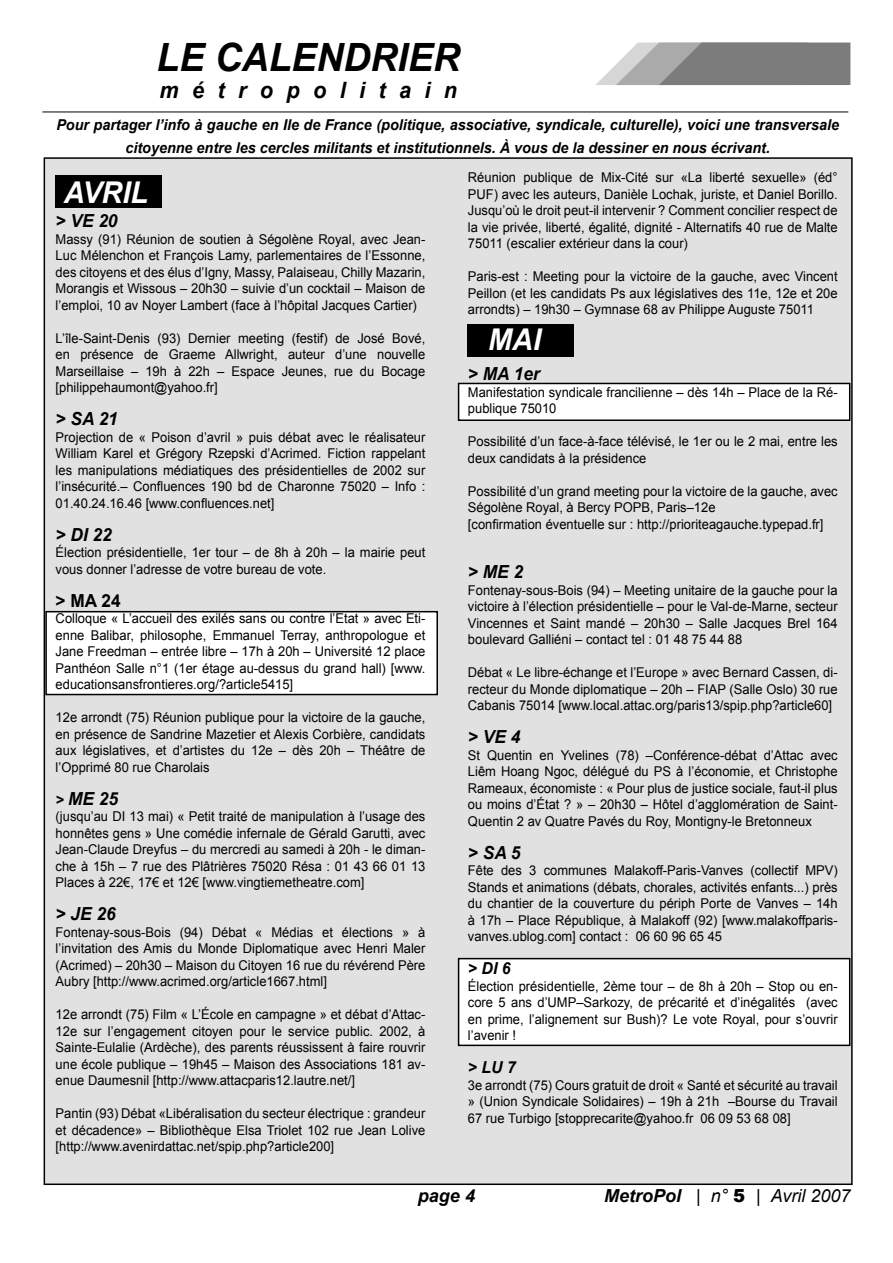
<style>
.page{position:relative;width:893px;height:1263px;background:#fff}
.page>*{position:absolute;margin:0;border:0;box-sizing:border-box;transform-origin:0 0}
.t1{font:italic 700 39px "Arial";color:#000;scale:.96 1}
._2__Titre_article{font:italic 700 30px "Arial";color:#fff;scale:.96 1}
._3__Chapo{font:italic 700 30px "Arial";color:#fff;scale:.96 1}
.t2{font:italic 700 22.5px "Arial";letter-spacing:.62em;color:#000;scale:.96 1}
._3__Chapo-2{font:italic 700 18px "Arial";color:#000;scale:.96 1}
.t3{font:italic 18px "Arial";color:#000}
._4_1_Text_intertitre_Arial{font:italic 700 18px "Arial";color:#000;scale:.96 1}
._3__Chapo-3{font:italic 700 18px "Arial";color:#000}
._3__Chapo-4{font:700 18px "Arial";color:#000;scale:.96 1}
._3__Chapo-5{font:italic 700 16.5px "Arial";color:#000;scale:.96 1}
._3__Chapo-6{font:italic 700 15px/22.5px "Arial";color:#000;text-align:center;scale:.96 1}
._3__Chapo-7{font:13.5px/16.5px "Arial";color:#000;text-align:justify;scale:.96 1}
._5__Text_Paragraph_Arial{font:13.5px/16.5px "Arial";color:#000;text-align:justify;scale:.96 1}
.s1{font-size:15px}
.s2{font-weight:700}
.s3{font-style:normal}
.s4{font-weight:900;font-style:normal}
</style>
<div class="page">
<svg style="left:596px;top:43px;width:254px;height:42px;background:#959595"></svg>
<hr style="left:43px;top:112px;width:805px;height:1px;background:#000">
<div style="left:44px;top:158px;width:808px;height:1026px;background:#e1e1e1"></div>
<div style="left:55px;top:175px;width:107px;height:33px;background:#000"></div>
<div style="left:46px;top:612px;width:391px;height:82px;background:#fff"></div>
<div style="left:45px;top:611px;width:393px;height:84px;border:2px solid #000"></div>
<div style="left:459px;top:959px;width:391px;height:86px;background:#fff"></div>
<div style="left:458px;top:958px;width:392px;height:88px;border:2px solid #000"></div>
<div style="left:459px;top:383px;width:391px;height:37px;background:#fff"></div>
<div style="left:458px;top:383px;width:392px;height:38px;border:2px solid #000"></div>
<div style="left:468px;top:324px;width:106px;height:33px;background:#000"></div>
<p class="t1" style="left:157px;top:32px;width:318px">LE CALENDRIER</p>
<p class="t2" style="left:160px;top:76px;width:311px">métropolitain</p>
<p class="_3__Chapo-6" style="left:56px;top:114px;width:817px">Pour partager l’info à gauche en Ile de France (politique, associative, syndicale, culturelle), voici une transversale citoyenne entre les cercles militants et institutionnels. À vous de la dessiner en nous écrivant.</p>
<p class="_2__Titre_article" style="left:64px;top:173px;width:89px">AVRIL</p>
<p class="_4_1_Text_intertitre_Arial" style="left:56px;top:209px;width:66px">&gt; VE 20</p>
<p class="_3__Chapo-7" style="left:56px;top:231px;width:387px">Massy (91) Réunion de soutien à Ségolène Royal, avec Jean-Luc Mélenchon et François Lamy, parlementaires de l’Essonne, des citoyens et des élus d’Igny, Massy, Palaiseau, Chilly Mazarin, Morangis et Wissous – 20h30 – suivie d’un cocktail – Maison de l’emploi, 10 av Noyer Lambert (face à l’hôpital Jacques Cartier)</p>
<p class="_3__Chapo-7" style="left:56px;top:330px;width:387px">L’île-Saint-Denis (93) Dernier meeting (festif) de José Bové, en présence de Graeme Allwright, auteur d’une nouvelle Marseillaise – 19h à 22h – Espace Jeunes, rue du Bocage [philippehaumont@yahoo.fr]</p>
<p class="_3__Chapo-2" style="left:56px;top:407px;width:66px">&gt; SA 21</p>
<p class="_3__Chapo-7" style="left:56px;top:429px;width:387px">Projection de « Poison d’avril » puis débat avec le réalisateur William Karel et Grégory Rzepski d’Acrimed. Fiction rappelant les manipulations médiatiques des présidentielles de 2002 sur l’insécurité.– Confluences 190 bd de Charonne 75020 – Info :<br>01.40.24.16.46 [www.confluences.net]</p>
<p class="_3__Chapo-2" style="left:56px;top:523px;width:60px">&gt; DI 22</p>
<p class="_3__Chapo-7" style="left:56px;top:544px;width:387px">Élection présidentielle, 1er tour – de 8h à 20h – la mairie peut vous donner l’adresse de votre bureau de vote.</p>
<p class="_3__Chapo-4" style="left:56px;top:588px;width:69px">&gt; MA 24</p>
<p class="_3__Chapo-7" style="left:56px;top:610px;width:387px">Colloque « L’accueil des exilés sans ou contre l’Etat » avec Eti&shy;enne Balibar, philosophe, Emmanuel Terray, anthropologue et Jane Freedman – entrée libre – 17h à 20h – Université 12 place Panthéon Salle n°1 (1er étage au-dessus du grand hall) [www. educationsansfrontieres.org/?article5415]</p>
<p class="_3__Chapo-7" style="left:56px;top:709px;width:387px">12e arrondt (75) Réunion publique pour la victoire de la gauche, en présence de Sandrine Mazetier et Alexis Corbière, candidats aux législatives, et d’artistes du 12e – dès 20h – Théâtre de l’Opprimé 80 rue Charolais</p>
<p class="_3__Chapo-2" style="left:56px;top:787px;width:66px"><span class="s1">&gt;</span> ME 25</p>
<p class="_5__Text_Paragraph_Arial" style="left:56px;top:808px;width:387px">(jusqu’au DI 13 mai) « Petit traité de manipulation à l’usage des honnêtes gens » Une comédie infernale de Gérald Garutti, avec Jean-Claude Dreyfus – du mercredi au samedi à 20h - le diman&shy;che à 15h – 7 rue des Plâtrières 75020 Résa : 01 43 66 01 13<br>Places à 22€, 17€ et 12€ [www.vingtiemetheatre.com]</p>
<p class="_3__Chapo-2" style="left:56px;top:902px;width:64px">&gt; JE 26</p>
<p class="_5__Text_Paragraph_Arial" style="left:56px;top:924px;width:387px">Fontenay-sous-Bois (94) Débat « Médias et élections » à l’invitation des Amis du Monde Diplomatique avec Henri Maler (Acrimed) – 20h30 – Maison du Citoyen 16 rue du révérend Père Aubry [http://www.acrimed.org/article1667.html]</p>
<p class="_3__Chapo-7" style="left:56px;top:1006px;width:387px">12e arrondt (75) Film « L’École en campagne » et débat d’Attac-12e sur l’engagement citoyen pour le service public. 2002, à Sainte-Eulalie (Ardèche), des parents réussissent à faire rouvrir une école publique – 19h45 – Maison des Associations 181 av&shy;enue Daumesnil [http://www.attacparis12.lautre.net/]</p>
<p class="_3__Chapo-7" style="left:56px;top:1105px;width:387px">Pantin (93) Débat «Libéralisation du secteur électrique : grandeur et décadence» – Bibliothèque Elsa Triolet 102 rue Jean Lolive [http://www.avenirdattac.net/spip.php?article200]</p>
<p class="_3__Chapo-7" style="left:468px;top:169px;width:387px">Réunion publique de Mix-Cité sur «La liberté sexuelle» (éd° PUF) avec les auteurs, Danièle Lochak, juriste, et Daniel Borillo.<br>Jusqu’où le droit peut-il intervenir ? Comment concilier respect de la vie privée, liberté, égalité, dignité - Alternatifs 40 rue de Malte 75011 (escalier extérieur dans la cour)</p>
<p class="_3__Chapo-7" style="left:468px;top:268px;width:387px">Paris-est : Meeting pour la victoire de la gauche, avec Vincent Peillon (et les candidats Ps aux législatives des 11e, 12e et 20e arrondts) – 19h30 – Gymnase 68 av Philippe Auguste 75011</p>
<p class="_3__Chapo" style="left:488px;top:320px;width:56px">MAI</p>
<p class="_3__Chapo-2" style="left:468px;top:362px;width:76px">&gt; MA 1er</p>
<p class="_3__Chapo-7" style="left:468px;top:384px;width:387px">Manifestation syndicale francilienne – dès 14h – Place de la Ré&shy;publique 75010</p>
<p class="_3__Chapo-7" style="left:468px;top:433px;width:387px">Possibilité d’un face-à-face télévisé, le 1er ou le 2 mai, entre les deux candidats à la présidence</p>
<p class="_3__Chapo-7" style="left:468px;top:483px;width:387px">Possibilité d’un grand meeting pour la victoire de la gauche, avec<br>Ségolène Royal, à Bercy POPB, Paris–12e</p>
<p class="_3__Chapo-7" style="left:468px;top:516px;width:372px">[confirmation éventuelle sur : http://prioriteagauche.typepad.fr]</p>
<p class="_3__Chapo-2" style="left:468px;top:560px;width:59px">&gt; ME 2</p>
<p class="_3__Chapo-7" style="left:468px;top:582px;width:387px">Fontenay-sous-Bois (94) – Meeting unitaire de la gauche pour la victoire à l’élection présidentielle – pour le Val-de-Marne, secteur Vincennes et Saint mandé – 20h30 – Salle Jacques Brel 164 boulevard Galliéni – contact tel : 01 48 75 44 88</p>
<p class="_3__Chapo-7" style="left:468px;top:664px;width:387px">Débat « Le libre-échange et l’Europe » avec Bernard Cassen, di&shy;recteur du Monde diplomatique – 20h – FIAP (Salle Oslo) 30 rue Cabanis 75014 [www.local.attac.org/paris13/spip.php?article60]</p>
<p class="_4_1_Text_intertitre_Arial" style="left:468px;top:725px;width:56px">&gt; VE 4</p>
<p class="_3__Chapo-7" style="left:468px;top:747px;width:387px">St Quentin en Yvelines (78) –Conférence-débat d’Attac avec Liêm Hoang Ngoc, délégué du PS à l’économie, et Christophe Rameaux, économiste : « Pour plus de justice sociale, faut-il plus ou moins d’État ? » – 20h30 – Hôtel d’agglomération de Saint-Quentin 2 av Quatre Pavés du Roy, Montigny-le Bretonneux</p>
<p class="_4_1_Text_intertitre_Arial" style="left:468px;top:841px;width:56px">&gt; SA 5</p>
<p class="_3__Chapo-7" style="left:468px;top:862px;width:387px">Fête des 3 communes Malakoff-Paris-Vanves (collectif MPV)<br>Stands et animations (débats, chorales, activités enfants...) près du chantier de la couverture du périph Porte de Vanves – 14h à 17h – Place République, à Malakoff (92) [www.malakoffparis&shy;vanves.ublog.com] contact : 06 60 96 65 45</p>
<p class="_3__Chapo-5" style="left:468px;top:958px;width:46px">&gt; DI 6</p>
<p class="_3__Chapo-7" style="left:468px;top:978px;width:387px">Élection présidentielle, 2ème tour – de 8h à 20h – Stop ou en&shy;core 5 ans d’UMP–Sarkozy, de précarité et d’inégalités (avec en prime, l’alignement sur Bush)? Le vote Royal, pour s’ouvrir l’avenir !</p>
<p class="_3__Chapo-5" style="left:468px;top:1057px;width:51px">&gt; LU 7</p>
<p class="_3__Chapo-7" style="left:468px;top:1077px;width:387px">3e arrondt (75) Cours gratuit de droit « Santé et sécurité au travail » (Union Syndicale Solidaires) – 19h à 21h –Bourse du Travail 67 rue Turbigo [stopprecarite@yahoo.fr 06 09 53 68 08]</p>
<p class="_3__Chapo-3" style="left:418px;top:1184px;width:59px">page 4</p>
<p class="t3" style="left:604px;top:1184px;width:248px"><span class="s2">MetroPol</span> <span class="s3">|</span> n° <span class="s4">5</span> <span class="s3">|</span> Avril 2007</p>
</div>
